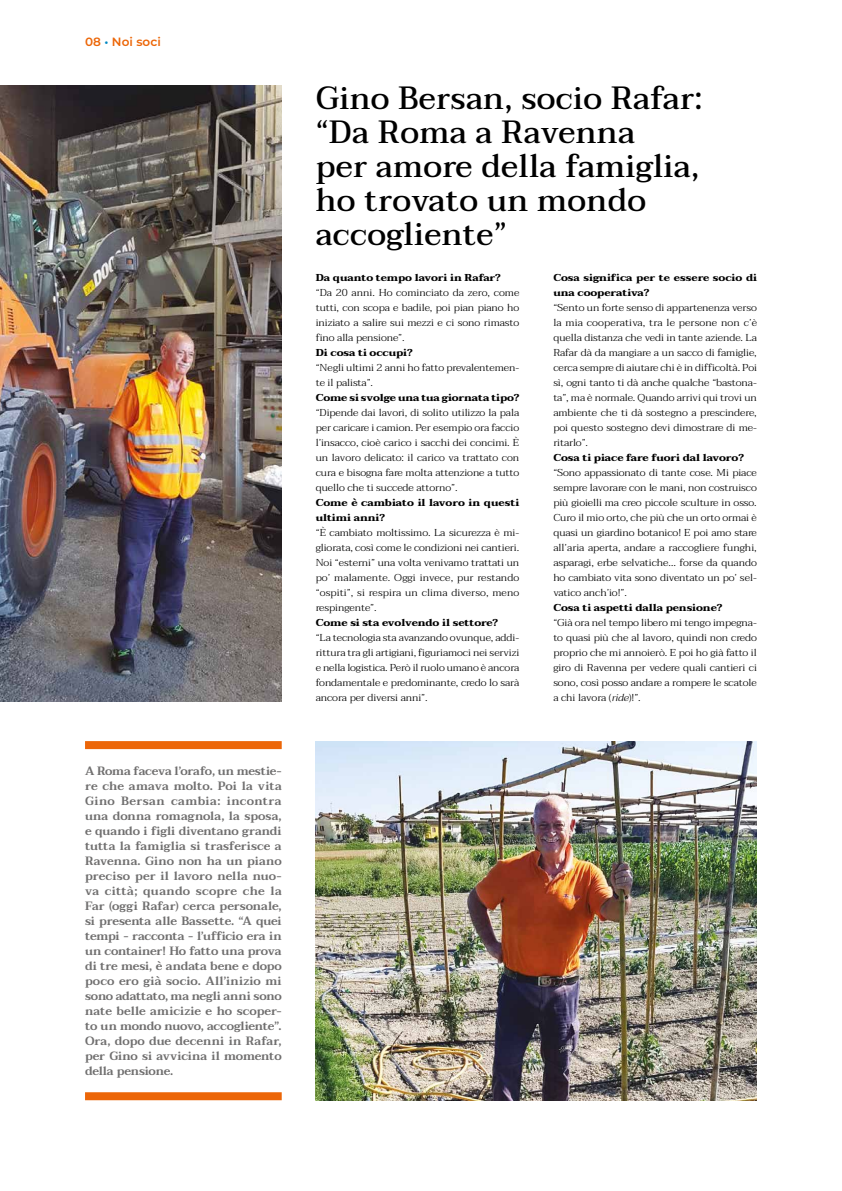
<style>
.page{position:relative;width:842px;height:1191px;background:#fff}
.page>*{position:absolute;margin:0;border:0;box-sizing:border-box;transform-origin:0 0}
.t1{font:500 32px/34px "Taviraj";letter-spacing:.01em;color:#000}
.t2{font:600 12px/15px "Taviraj";letter-spacing:-.01em;color:#706f6f;text-align:justify}
.t3{font:600 12px "Montserrat";letter-spacing:.005em;color:#ec6608}
.t4{font:300 10px/15px "Taviraj";letter-spacing:-.01em;color:#000;text-align:justify;scale:1.07 1}
.t5{font:700 10px/15px "Taviraj";letter-spacing:-.01em;color:#000;scale:1.07 1}
.s1{color:#0088c2}
.s2{font-style:italic}
</style>
<div class="page">
<img style="left:316px;top:741px;width:441px;height:359px">
<img style="left:0;top:85px;width:282px;height:616px">
<div style="left:85px;top:741px;width:197px;height:8px;background:#ec6608"></div>
<div style="left:85px;top:1092px;width:197px;height:8px;background:#ec6608"></div>
<p class="t3" style="left:85px;top:34px;width:77px">08 <span class="s1">•</span> Noi soci</p>
<p class="t2" style="left:85px;top:763px;width:198px">A Roma faceva l’orafo, un mestie&shy;re che amava molto. Poi la vita Gino Bersan cambia: incontra una donna romagnola, la sposa, e quando i figli diventano grandi tutta la famiglia si trasferisce a Ravenna. Gino non ha un piano preciso per il lavoro nella nuo&shy;va città; quando scopre che la Far (oggi Rafar) cerca personale, si presenta alle Bassette. “A quei tempi - racconta - l’ufficio era in un container! Ho fatto una prova di tre mesi, è andata bene e dopo poco ero già socio. All’inizio mi sono adattato, ma negli anni sono nate belle amicizie e ho scoper&shy;to un mondo nuovo, accogliente”.<br>Ora, dopo due decenni in Rafar, per Gino si avvicina il momento della pensione.</p>
<h1 class="t1" style="left:316px;top:82px;width:388px">Gino Bersan, socio Rafar: “Da Roma a Ravenna<br>per amore della famiglia, ho trovato un mondo accogliente”</h1>
<p class="t5" style="left:316px;top:270px;width:175px">Da quanto tempo lavori in Rafar?</p>
<p class="t4" style="left:316px;top:285px;width:192px">“Da 20 anni. Ho cominciato da zero, come tutti, con scopa e badile, poi pian piano ho iniziato a salire sui mezzi e ci sono rimasto fino alla pensione”.</p>
<p class="t5" style="left:316px;top:345px;width:92px">Di cosa ti occupi?</p>
<p class="t4" style="left:316px;top:360px;width:192px">“Negli ultimi 2 anni ho fatto prevalentemen&shy;te il palista”.</p>
<p class="t5" style="left:316px;top:390px;width:192px">Come si svolge una tua giornata tipo?</p>
<p class="t4" style="left:316px;top:405px;width:192px">“Dipende dai lavori, di solito utilizzo la pala per caricare i camion. Per esempio ora faccio l’insacco, cioè carico i sacchi dei concimi. È un lavoro delicato: il carico va trattato con cura e bisogna fare molta attenzione a tutto quello che ti succede attorno”.</p>
<p class="t5" style="left:316px;top:495px;width:192px">Come è cambiato il lavoro in questi ultimi anni?</p>
<p class="t4" style="left:316px;top:525px;width:192px">“È cambiato moltissimo. La sicurezza è mi&shy;gliorata, così come le condizioni nei cantieri.<br>Noi “esterni” una volta venivamo trattati un po’ malamente. Oggi invece, pur restando “ospiti”, si respira un clima diverso, meno respingente”.</p>
<p class="t5" style="left:316px;top:615px;width:172px">Come si sta evolvendo il settore?</p>
<p class="t4" style="left:316px;top:630px;width:192px">“La tecnologia sta avanzando ovunque, addi&shy;rittura tra gli artigiani, figuriamoci nei servizi e nella logistica. Però il ruolo umano è ancora fondamentale e predominante, credo lo sarà ancora per diversi anni”.</p>
<p class="t5" style="left:553px;top:270px;width:192px">Cosa significa per te essere socio di una cooperativa?</p>
<p class="t4" style="left:553px;top:300px;width:192px">“Sento un forte senso di appartenenza verso la mia cooperativa, tra le persone non c’è quella distanza che vedi in tante aziende. La Rafar dà da mangiare a un sacco di famiglie, cerca sempre di aiutare chi è in difficoltà. Poi sì, ogni tanto ti dà anche qualche “bastona&shy;ta”, ma è normale. Quando arrivi qui trovi un ambiente che ti dà sostegno a prescindere, poi questo sostegno devi dimostrare di me&shy;ritarlo”.</p>
<p class="t5" style="left:553px;top:450px;width:180px">Cosa ti piace fare fuori dal lavoro?</p>
<p class="t4" style="left:553px;top:465px;width:192px">“Sono appassionato di tante cose. Mi piace sempre lavorare con le mani, non costruisco più gioielli ma creo piccole sculture in osso.<br>Curo il mio orto, che più che un orto ormai è quasi un giardino botanico! E poi amo stare all’aria aperta, andare a raccogliere funghi, asparagi, erbe selvatiche… forse da quando ho cambiato vita sono diventato un po’ sel&shy;vatico anch’io!”.</p>
<p class="t5" style="left:553px;top:600px;width:159px">Cosa ti aspetti dalla pensione?</p>
<p class="t4" style="left:553px;top:615px;width:192px">“Già ora nel tempo libero mi tengo impegna&shy;to quasi più che al lavoro, quindi non credo proprio che mi annoierò. E poi ho già fatto il giro di Ravenna per vedere quali cantieri ci sono, così posso andare a rompere le scatole a chi lavora (<span class="s2">ride</span>)!”.</p>
</div>
